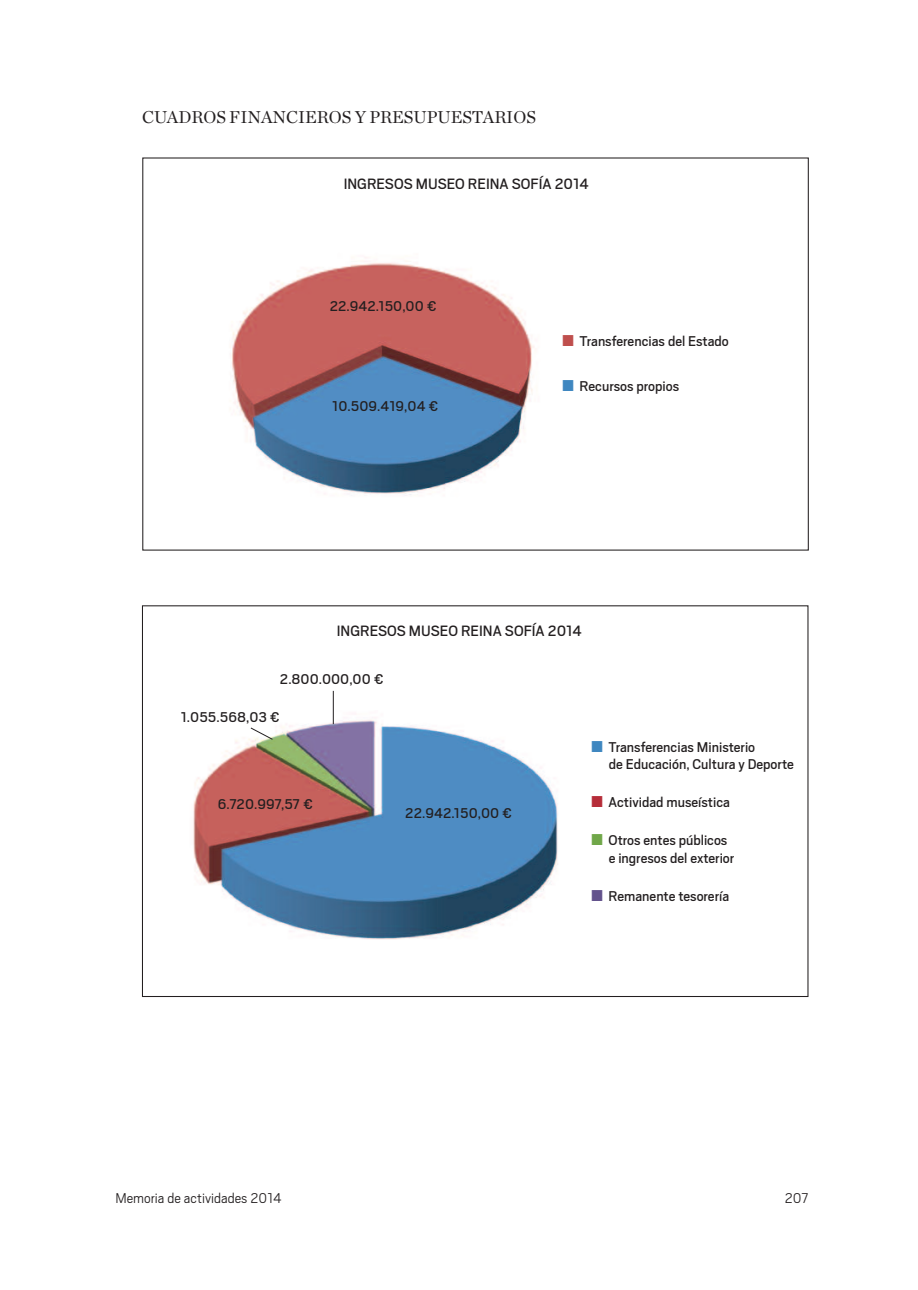
<style>
.page{position:relative;width:918px;height:1290px;background:#fff}
.page>*{position:absolute;margin:0;border:0;box-sizing:border-box;transform-origin:0 0}
.t1{font:17.5px "Chronicle Deck";color:#231f20}
.t2{font:16.62px "Scout";color:#231f20}
.t3{font:15.75px/17.5px "Scout";color:#231f20}
.t4{font:300 15.75px "Scout";color:#231f20}
.s1{color:#bf4f4d}
.s2{color:#3f87c0}
.s3{color:#b62d39}
.s4{color:#70a749}
.s5{color:#63528c}
</style>
<div class="page">
<img style="left:193px;top:710px;width:365px;height:230px">
<img style="left:232px;top:257px;width:302px;height:239px">
<hr style="left:333px;top:691px;width:1px;height:33px;background:#231f20">
<svg style="left:250px;top:727px;width:24px;height:13px"></svg>
<p class="t1" style="left:142px;top:106px;width:395px">CUADROS FINANCIEROS Y PRESUPUESTARIOS</p>
<p class="t2" style="left:344px;top:179px;width:247px">INGRESOS MUSEO REINA SOFÍA 2014</p>
<p class="t3" style="left:330px;top:299px;width:108px">22.942.150,00 €</p>
<p class="t3" style="left:332px;top:399px;width:108px">10.509.419,04 €</p>
<p class="t3" style="left:562px;top:334px;width:168px"><span class="s1">■</span> Transferencias del Estado</p>
<p class="t3" style="left:562px;top:379px;width:118px"><span class="s2">■</span> Recursos propios</p>
<p class="t2" style="left:337px;top:625px;width:247px">INGRESOS MUSEO REINA SOFÍA 2014</p>
<p class="t3" style="left:280px;top:671px;width:105px">2.800.000,00 €</p>
<p class="t3" style="left:181px;top:709px;width:101px">1.055.568,03 €</p>
<p class="t3" style="left:218px;top:797px;width:97px">6.720.997,57 €</p>
<p class="t3" style="left:405px;top:806px;width:108px">22.942.150,00 €</p>
<p class="t3" style="left:609px;top:739px;width:187px;text-indent:-17px"><span class="s2">■</span> Transferencias Ministerio<br>de Educación, Cultura y Deporte</p>
<p class="t3" style="left:591px;top:795px;width:140px"><span class="s3">■</span> Actividad museística</p>
<p class="t3" style="left:609px;top:833px;width:127px;text-indent:-17px"><span class="s4">■</span> Otros entes públicos e ingresos del exterior</p>
<p class="t3" style="left:591px;top:888px;width:139px"><span class="s5">■</span> Remanente tesorería</p>
<p class="t4" style="left:115px;top:1193px;width:168px">Memoria de actividades 2014</p>
<p class="t4" style="left:784px;top:1193px;width:25px">207</p>
</div>
